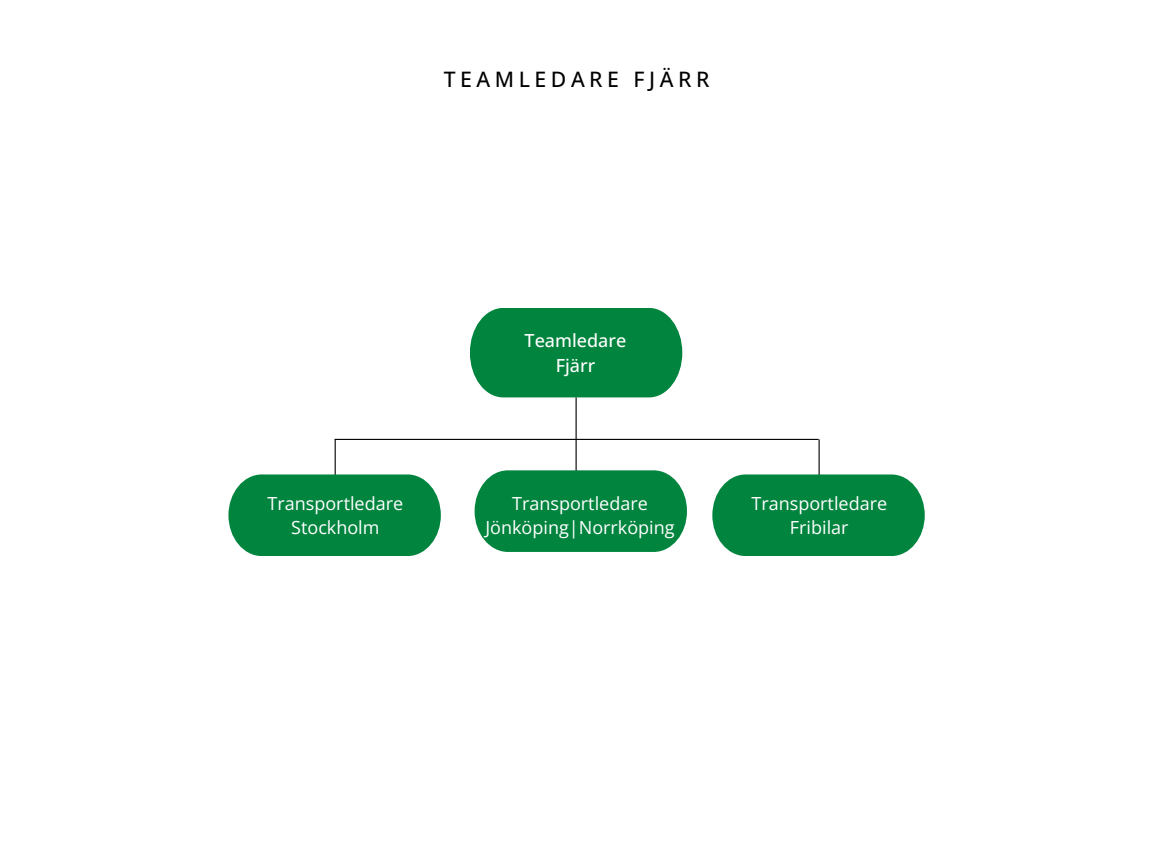
<style>
.page{position:relative;width:1152px;height:864px;background:#fff}
.page>*{position:absolute;margin:0;border:0;box-sizing:border-box;transform-origin:0 0}
.t1{font:500 21.3px "Open Sans";letter-spacing:.21em;color:#000}
.t2{font:18px "Open Sans";color:#fff}
.t3{font:500 18px/24.8px "Open Sans";color:#fff;text-align:center}
</style>
<div class="page">
<svg style="left:470px;top:308px;width:212px;height:89px;background:#108c4a"></svg>
<hr style="left:576px;top:397px;width:1px;height:151px;background:#000">
<hr style="left:819px;top:439px;width:1px;height:109px;background:#000">
<svg style="left:712px;top:474px;width:213px;height:82px;background:#138d4c"></svg>
<hr style="left:335px;top:439px;width:1px;height:109px;background:#000">
<svg style="left:228px;top:474px;width:213px;height:82px;background:#138d4c"></svg>
<svg style="left:475px;top:470px;width:212px;height:82px;background:#128c4b"></svg>
<hr style="left:335px;top:439px;width:484px;height:1px;background:#000">
<h1 class="t1" style="left:444px;top:65px;width:267px">TEAMLEDARE FJÄRR</h1>
<p class="t2" style="left:268px;top:490px;width:137px">Transportledare</p>
<p class="t2" style="left:291px;top:515px;width:90px">Stockholm</p>
<p class="t3" style="left:525px;top:328px;width:103px">Teamledare<br>Fjärr</p>
<p class="t2" style="left:512px;top:490px;width:137px">Transportledare</p>
<p class="t2" style="left:485px;top:515px;width:191px">Jönköping|Norrköping</p>
<p class="t2" style="left:751px;top:490px;width:137px">Transportledare</p>
<p class="t2" style="left:790px;top:515px;width:60px">Fribilar</p>
</div>
